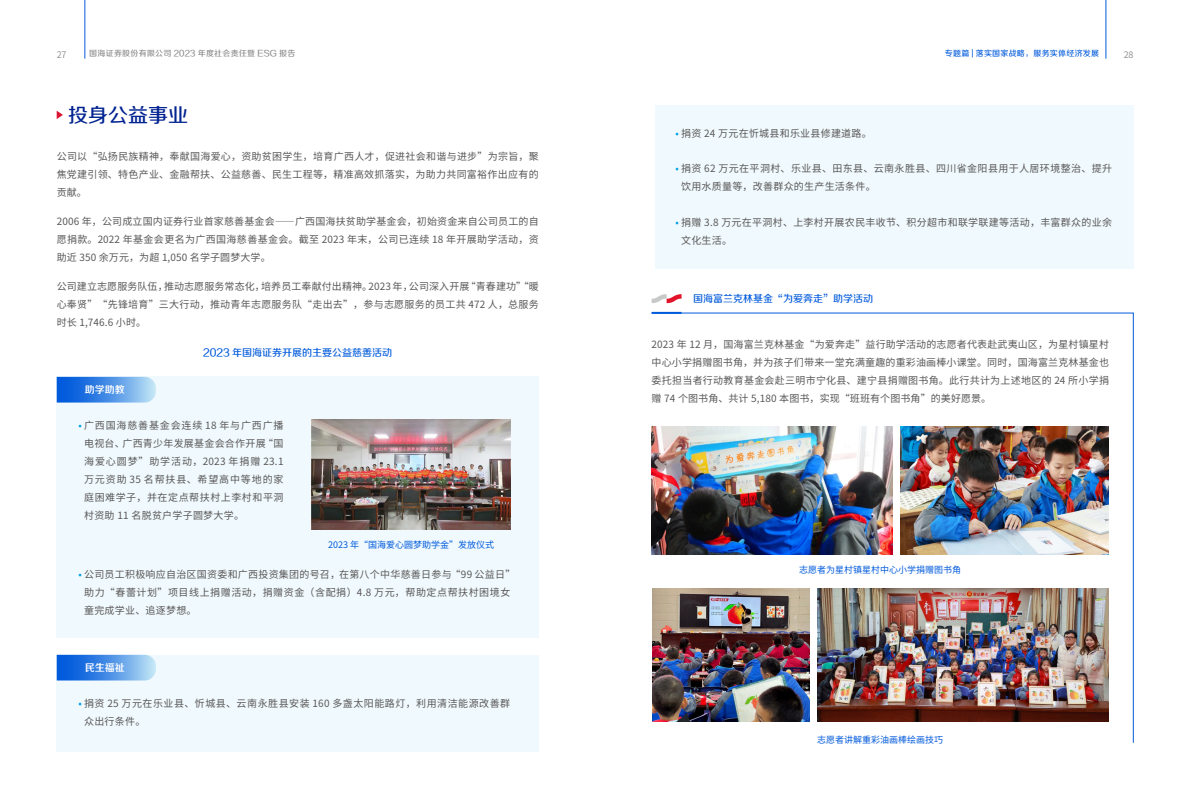
<style>
.page{position:relative;width:1191px;height:808px;background:#fff}
.page>*{position:absolute;margin:0;border:0;box-sizing:border-box;transform-origin:0 0}
.t1{font:20px "FZZZHUNHJW GB1 0";color:#002391}
.t2{font:10px/18px "Source Han Sans CN";letter-spacing:.03em;color:#595757;text-align:justify}
.t3{font:10px/18px "Source Han Sans CN";letter-spacing:.05em;color:#595757}
.t4{font:10px "FZZZHUNHJW GB1 0";color:#005adc}
.t5{font:10px "FZZZHONGJW GB1 0";color:#fff}
.t6{font:9px "Source Han Sans CN";color:#005adc}
.t7{font:9px "Source Han Sans CN";color:#898989}
.t8{font:8px "FZZZHUNHJW GB1 0";letter-spacing:.03em;color:#898989}
.t9{font:8px "FZZZHUNHJW GB1 0";letter-spacing:.03em;color:#005adc}
.s1{color:#00a0e6}
</style>
<div class="page">
<svg style="left:57px;top:111px;width:6px;height:8px"></svg>
<div style="left:57px;top:377px;width:482px;height:261px;background:#f0f9fd"></div>
<div style="left:57px;top:655px;width:482px;height:96px;background:#f0f9fd"></div>
<svg style="left:57px;top:377px;width:99px;height:26px;background:#5294e6"></svg>
<svg style="left:57px;top:655px;width:99px;height:25px;background:#4f92e6"></svg>
<img style="left:312px;top:420px;width:198px;height:110px">
<div style="left:655px;top:105px;width:479px;height:164px;background:#f0f9fd"></div>
<svg style="left:651px;top:312px;width:482px;height:431px"></svg>
<svg style="left:651px;top:294px;width:30px;height:9px"></svg>
<hr style="left:651px;top:312px;width:30px;height:2px;background:#005adc">
<img style="left:651px;top:427px;width:241px;height:127px">
<img style="left:900px;top:427px;width:209px;height:127px">
<img style="left:652px;top:589px;width:157px;height:132px">
<img style="left:817px;top:589px;width:292px;height:132px">
<hr style="left:84px;top:0;width:1px;height:59px;background:#005adc">
<hr style="left:1105px;top:0;width:1px;height:59px;background:#005adc">
<p class="t7" style="left:57px;top:49px;width:11px">27</p>
<p class="t8" style="left:89px;top:49px;width:207px">国海证券股份有限公司 2023 年度社会责任暨 ESG 报告</p>
<p class="t9" style="left:945px;top:49px;width:156px">专题篇 | 落实国家战略，服务实体经济发展</p>
<p class="t7" style="left:1123px;top:49px;width:11px">28</p>
<h1 class="t1" style="left:68px;top:104px;width:121px">投身公益事业</h1>
<p class="t2" style="left:57px;top:147px;width:483px">公司以“弘扬民族精神，奉献国海爱心，资助贫困学生，培育广西人才，促进社会和谐与进步”为宗旨，聚焦党建引领、特色产业、金融帮扶、公益慈善、民生工程等，精准高效抓落实，为助力共同富裕作出应有的贡献。</p>
<p class="t2" style="left:57px;top:213px;width:483px">2006 年，公司成立国内证券行业首家慈善基金会——广西国海扶贫助学基金会，初始资金来自公司员工的自愿捐款。2022 年基金会更名为广西国海慈善基金会。截至 2023 年末，公司已连续 18 年开展助学活动，资助近 350 余万元，为超 1,050 名学子圆梦大学。</p>
<p class="t2" style="left:57px;top:278px;width:483px">公司建立志愿服务队伍，推动志愿服务常态化，培养员工奉献付出精神。2023 年，公司深入开展“青春建功”“暖心奉贤”“先锋培育”三大行动，推动青年志愿服务队“走出去”，参与志愿服务的员工共 472 人，总服务时长 1,746.6 小时。</p>
<p class="t4" style="left:203px;top:347px;width:190px">2023 年国海证券开展的主要公益慈善活动</p>
<p class="t5" style="left:85px;top:384px;width:41px">助学助教</p>
<p class="t2" style="left:84px;top:416px;width:201px;text-indent:-6px"><span class="s1">•</span> 广西国海慈善基金会连续 18 年与广西广播电视台、广西青少年发展基金会合作开展“国海爱心圆梦”助学活动，2023 年捐赠 23.1万元资助 35 名帮扶县、希望高中等地的家庭困难学子，并在定点帮扶村上李村和平洞村资助 11 名脱贫户学子圆梦大学。</p>
<p class="t6" style="left:328px;top:540px;width:168px">2023 年“国海爱心圆梦助学金”发放仪式</p>
<p class="t2" style="left:84px;top:565px;width:433px;text-align:left;text-indent:-6px"><span class="s1">•</span> 公司员工积极响应自治区国资委和广西投资集团的号召，在第八个中华慈善日参与“99 公益日”助力“春蕾计划”项目线上捐赠活动，捐赠资金（含配捐）4.8 万元，帮助定点帮扶村困境女童完成学业、追逐梦想。</p>
<p class="t5" style="left:85px;top:662px;width:41px">民生福祉</p>
<p class="t3" style="left:84px;top:694px;width:428px;text-indent:-6px"><span class="s1">•</span> 捐资 25 万元在乐业县、忻城县、云南永胜县安装 160 多盏太阳能路灯，利用清洁能源改善群众出行条件。</p>
<p class="t2" style="left:675px;top:124px;width:198px"><span class="s1">•</span> 捐资 24 万元在忻城县和乐业县修建道路。</p>
<p class="t2" style="left:681px;top:159px;width:432px;text-indent:-6px"><span class="s1">•</span> 捐资 62 万元在平洞村、乐业县、田东县、云南永胜县、四川省金阳县用于人居环境整治、提升饮用水质量等，改善群众的生产生活条件。</p>
<p class="t2" style="left:681px;top:213px;width:432px;text-indent:-6px"><span class="s1">•</span> 捐赠 3.8 万元在平洞村、上李村开展农民丰收节、积分超市和联学联建等活动，丰富群众的业余文化生活。</p>
<p class="t4" style="left:693px;top:293px;width:181px">国海富兰克林基金“为爱奔走”助学活动</p>
<p class="t2" style="left:651px;top:336px;width:459px">2023 年 12 月，国海富兰克林基金“为爱奔走”益行助学活动的志愿者代表赴武夷山区，为星村镇星村中心小学捐赠图书角，并为孩子们带来一堂充满童趣的重彩油画棒小课堂。同时，国海富兰克林基金也委托担当者行动教育基金会赴三明市宁化县、建宁县捐赠图书角。此行共计为上述地区的 24 所小学捐赠 74 个图书角、共计 5,180 本图书，实现“班班有个图书角”的美好愿景。</p>
<p class="t6" style="left:799px;top:565px;width:163px">志愿者为星村镇星村中心小学捐赠图书角</p>
<p class="t6" style="left:817px;top:734px;width:127px">志愿者讲解重彩油画棒绘画技巧</p>
</div>
